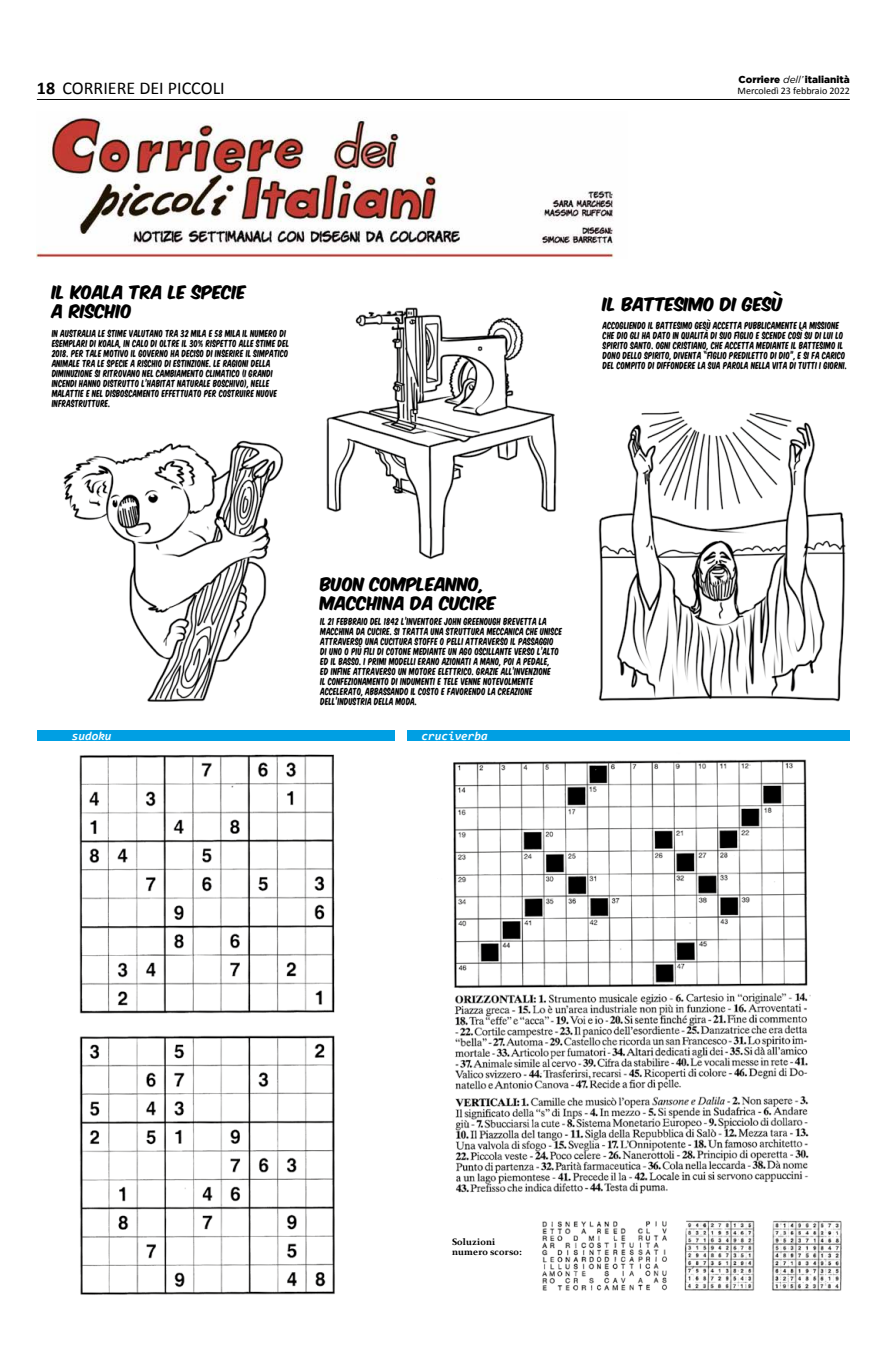
<style>
.page{position:relative;width:891px;height:1361px;background:#fff}
.page>*{position:absolute;margin:0;border:0;box-sizing:border-box;transform-origin:0 0}
.t1{font:18px "Calibri";color:#000}
.t2{font:15.8px/19px "Komika Title Axis";color:#000}
.t3{font:italic 700 12px "Consolas";color:#fff}
.t4{font:10px "Calibri";color:#000}
.t5{font:900 10px "Gotham";color:#000}
.t6{font:9.4px/10px "Komika Title";color:#000}
.t7{font:700 9.4px/10.6px "Constantia";letter-spacing:.015em;color:#000}
.s1{font-weight:400;font-style:italic}
.s2{font-weight:700}
</style>
<div class="page">
<hr style="left:37px;top:99px;width:812px;height:1px;background:#000">
<div style="left:37px;top:730px;width:357px;height:11px;background:#009fe3"></div>
<div style="left:407px;top:730px;width:442px;height:11px;background:#009fe3"></div>
<img style="left:63px;top:440px;width:221px;height:262px">
<img style="left:326px;top:307px;width:231px;height:253px">
<img style="left:598px;top:411px;width:248px;height:291px">
<img style="left:453px;top:759px;width:358px;height:435px">
<img style="left:542px;top:1220px;width:300px;height:71px">
<img style="left:79px;top:754px;width:256px;height:541px">
<img style="left:37px;top:117px;width:577px;height:142px">
<p class="t5" style="left:738px;top:73px;width:113px">Corriere <span class="s1">dell’</span>italianità</p>
<h1 class="t1" style="left:37px;top:77px;width:189px"><span class="s2">18</span> CORRIERE DEI PICCOLI</h1>
<p class="t4" style="left:737px;top:85px;width:114px">Mercoledì 23 febbraio 2022</p>
<h2 class="t2" style="left:52px;top:283px;width:196px">IL KOALA TRA LE SPECIE<br>A RISCHIO</h2>
<h2 class="t2" style="left:602px;top:296px;width:181px">IL BATTESIMO DI GESÙ</h2>
<p class="t6" style="left:52px;top:328px;width:239px">IN AUSTRALIA LE STIME VALUTANO TRA 32 MILA E 58 MILA IL NUMERO DI ESEMPLARI DI KOALA, IN CALO DI OLTRE IL 30% RISPETTO ALLE STIME DEL 2018. PER TALE MOTIVO IL GOVERNO HA DECISO DI INSERIRE IL SIMPATICO ANIMALE TRA LE SPECIE A RISCHIO DI ESTINZIONE. LE RAGIONI DELLA DIMINUZIONE SI RITROVANO NEL CAMBIAMENTO CLIMATICO (I GRANDI INCENDI HANNO DISTRUTTO L’HABITAT NATURALE BOSCHIVO), NELLE MALATTIE E NEL DISBOSCAMENTO EFFETTUATO PER COSTRUIRE NUOVE INFRASTRUTTURE.</p>
<p class="t6" style="left:602px;top:320px;width:246px">ACCOGLIENDO IL BATTESIMO GESÙ ACCETTA PUBBLICAMENTE LA MISSIONE CHE DIO GLI HA DATO IN QUALITÀ DI SUO FIGLIO E SCENDE COSÌ SU DI LUI LO SPIRITO SANTO. OGNI CRISTIANO, CHE ACCETTA MEDIANTE IL BATTESIMO IL DONO DELLO SPIRITO, DIVENTA “FIGLIO PREDILETTO DI DIO”, E SI FA CARICO DEL COMPITO DI DIFFONDERE LA SUA PAROLA NELLA VITA DI TUTTI I GIORNI.</p>
<h2 class="t2" style="left:320px;top:576px;width:177px">BUON COMPLEANNO,<br>MACCHINA DA CUCIRE</h2>
<p class="t6" style="left:320px;top:616px;width:243px">IL 21 FEBBRAIO DEL 1842 L’INVENTORE JOHN GREENOUGH BREVETTA LA MACCHINA DA CUCIRE. SI TRATTA UNA STRUTTURA MECCANICA CHE UNISCE ATTRAVERSO UNA CUCITURA STOFFE O PELLI ATTRAVERSO IL PASSAGGIO DI UNO O PIÙ FILI DI COTONE MEDIANTE UN AGO OSCILLANTE VERSO L’ALTO ED IL BASSO. I PRIMI MODELLI ERANO AZIONATI A MANO, POI A PEDALE,<br>ED INFINE ATTRAVERSO UN MOTORE ELETTRICO. GRAZIE ALL’INVENZIONE<br>IL CONFEZIONAMENTO DI INDUMENTI E TELE VENNE NOTEVOLMENTE ACCELERATO, ABBASSANDO IL COSTO E FAVORENDO LA CREAZIONE DELL’INDUSTRIA DELLA MODA.</p>
<p class="t3" style="left:72px;top:729px;width:41px">sudoku</p>
<p class="t3" style="left:421px;top:729px;width:67px">cruciverba</p>
<p class="t7" style="left:452px;top:1235px;width:71px">Soluzioni numero scorso:</p>
</div>
